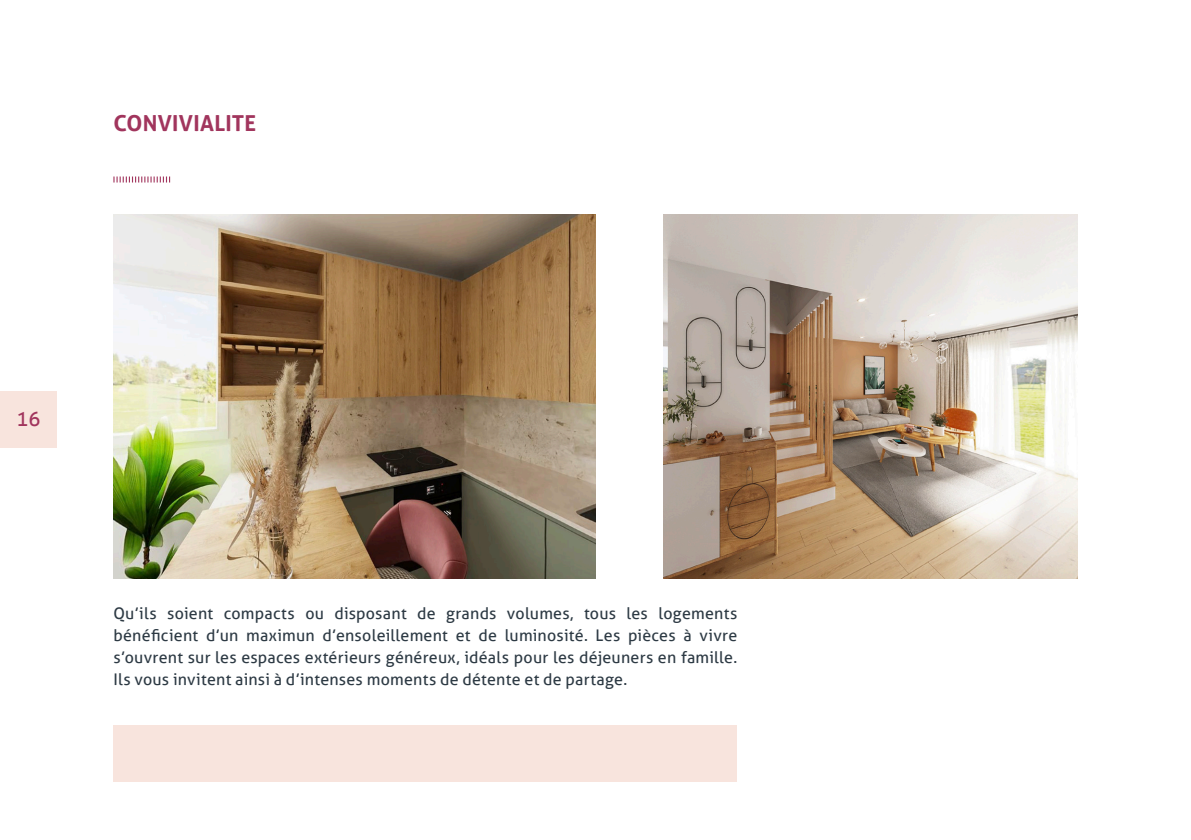
<style>
.page{position:relative;width:1191px;height:840px;background:#fff}
.page>*{position:absolute;margin:0;border:0;box-sizing:border-box;transform-origin:0 0}
.t1{font:700 22px "Aller";letter-spacing:.015em;color:#a1355d}
.t2{font:20px "Aller";color:#a1355d}
.Paragraph_Text_-_Jus{font:16px/22px "Aller";letter-spacing:.015em;color:#2d3a44;text-align:justify}
</style>
<div class="page">
<img style="left:113px;top:215px;width:482px;height:363px">
<img style="left:663px;top:215px;width:414px;height:363px">
<svg style="left:113px;top:176px;width:57px;height:6px"></svg>
<div style="left:113px;top:724px;width:624px;height:57px;background:#f8e4dd"></div>
<div style="left:0;top:391px;width:57px;height:57px;background:#f8e4dd"></div>
<p class="t1" style="left:113px;top:110px;width:144px">CONVIVIALITE</p>
<p class="t2" style="left:16px;top:407px;width:25px">16</p>
<p class="Paragraph_Text_-_Jus" style="left:113px;top:602px;width:625px">Qu’ils soient compacts ou disposant de grands volumes, tous les logements bénéficient d’un maximun d’ensoleillement et de luminosité. Les pièces à vivre s’ouvrent sur les espaces extérieurs généreux, idéals pour les déjeuners en famille.<br>Ils vous invitent ainsi à d’intenses moments de détente et de partage.</p>
</div>
